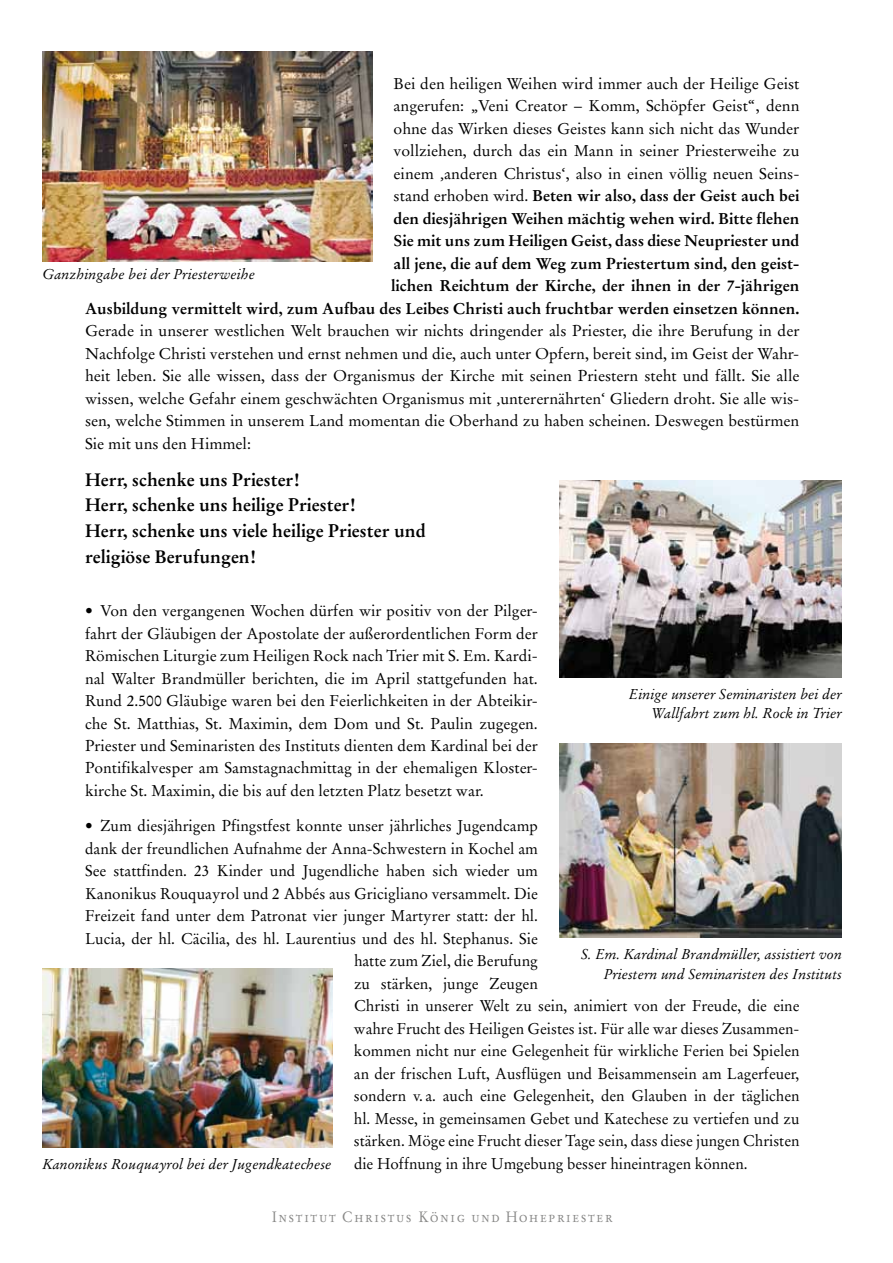
<style>
.page{position:relative;width:893px;height:1263px;background:#fff}
.page>*{position:absolute;margin:0;border:0;box-sizing:border-box;transform-origin:0 0}
.t1{font:700 18px/25.5px "Stempel Garamond";color:#000}
.t2{font:15.6px/22.5px "Stempel Garamond";color:#000;text-align:justify}
.t3{font:700 15.6px/22.5px "Stempel Garamond";color:#000;text-align:right}
.t4{font:15px "Stempel Garamond Roman SC";letter-spacing:.13em;color:#878786;scale:.9 1}
.t5{font:italic 14.25px/19.5px "Stempel Garamond";color:#000;text-align:right}
.s1{font-weight:400}
</style>
<div class="page">
<img style="left:43px;top:968px;width:290px;height:180px">
<img style="left:559px;top:744px;width:283px;height:194px">
<img style="left:559px;top:480px;width:283px;height:198px">
<img style="left:43px;top:51px;width:329px;height:210px">
<p class="t3" style="left:85px;top:72px;width:716px"><span class="s1">Bei den heiligen Weihen wird immer auch der Heilige Geist<br>angerufen: „Veni Creator – Komm, Schöpfer Geist“, denn<br>ohne das Wirken dieses Geistes kann sich nicht das Wunder<br>vollziehen, durch das ein Mann in seiner Priesterweihe zu<br>einem ‚anderen Christus‘, also in einen völlig neuen Seins-<br>stand erhoben wird.</span> Beten wir also, dass der Geist auch bei<br>den diesjährigen Weihen mächtig wehen wird. Bitte flehen<br>Sie mit uns zum Heiligen Geist, dass diese Neupriester und<br>all jene, die auf dem Weg zum Priestertum sind, den geist-<br>lichen Reichtum der Kirche, der ihnen in der 7-jährigen<br>Ausbildung vermittelt wird, zum Aufbau des Leibes Christi auch fruchtbar werden einsetzen können.</p>
<p class="t2" style="left:85px;top:320px;width:716px">Gerade in unserer westlichen Welt brauchen wir nichts dringender als Priester, die ihre Berufung in der Nachfolge Christi verstehen und ernst nehmen und die, auch unter Opfern, bereit sind, im Geist der Wahr&shy;heit leben. Sie alle wissen, dass der Organismus der Kirche mit seinen Priestern steht und fällt. Sie alle wissen, welche Gefahr einem geschwächten Organismus mit ‚unterernährten‘ Gliedern droht. Sie alle wis&shy;sen, welche Stimmen in unserem Land momentan die Oberhand zu haben scheinen. Deswegen bestürmen Sie mit uns den Himmel:</p>
<p class="t1" style="left:85px;top:467px;width:342px">Herr, schenke uns Priester!<br>Herr, schenke uns heilige Priester!<br>Herr, schenke uns viele heilige Priester und religiöse Berufungen!</p>
<p class="t2" style="left:85px;top:599px;width:454px">• Von den vergangenen Wochen dürfen wir positiv von der Pilger&shy;fahrt der Gläubigen der Apostolate der außerordentlichen Form der Römischen Liturgie zum Heiligen Rock nach Trier mit S. Em. Kardi&shy;nal Walter Brandmüller berichten, die im April stattgefunden hat.<br>Rund 2.500 Gläubige waren bei den Feierlichkeiten in der Abteikir&shy;che St. Matthias, St. Maximin, dem Dom und St. Paulin zugegen.<br>Priester und Seminaristen des Instituts dienten dem Kardinal bei der Pontifikalvesper am Samstagnachmittag in der ehemaligen Kloster&shy;kirche St. Maximin, die bis auf den letzten Platz besetzt war.</p>
<p class="t2" style="left:85px;top:815px;width:454px">• Zum diesjährigen Pfingstfest konnte unser jährliches Jugendcamp</p>
<p class="t2" style="left:85px;top:837px;width:454px">dank der freundlichen Aufnahme der Anna-Schwestern in Kochel am</p>
<p class="t2" style="left:85px;top:860px;width:454px">See stattfinden. 23 Kinder und Jugendliche haben sich wieder um</p>
<p class="t2" style="left:85px;top:882px;width:454px">Kanonikus Rouquayrol und 2 Abbés aus Gricigliano versammelt. Die</p>
<p class="t2" style="left:85px;top:905px;width:454px">Freizeit fand unter dem Patronat vier junger Martyrer statt: der hl.</p>
<p class="t2" style="left:85px;top:927px;width:454px">Lucia, der hl. Cäcilia, des hl. Laurentius und des hl. Stephanus. Sie</p>
<p class="t2" style="left:354px;top:950px;width:185px">hatte zum Ziel, die Berufung</p>
<p class="t2" style="left:354px;top:972px;width:185px">zu stärken, junge Zeugen</p>
<p class="t2" style="left:354px;top:995px;width:447px">Christi in unserer Welt zu sein, animiert von der Freude, die eine</p>
<p class="t2" style="left:354px;top:1017px;width:447px">wahre Frucht des Heiligen Geistes ist. Für alle war dieses Zusammen-</p>
<p class="t2" style="left:354px;top:1040px;width:447px">kommen nicht nur eine Gelegenheit für wirkliche Ferien bei Spielen</p>
<p class="t2" style="left:354px;top:1062px;width:447px">an der frischen Luft, Ausflügen und Beisammensein am Lagerfeuer,</p>
<p class="t2" style="left:354px;top:1085px;width:447px">sondern v. a. auch eine Gelegenheit, den Glauben in der täglichen</p>
<p class="t2" style="left:354px;top:1107px;width:447px">hl. Messe, in gemeinsamen Gebet und Katechese zu vertiefen und zu</p>
<p class="t2" style="left:354px;top:1130px;width:447px">stärken. Möge eine Frucht dieser Tage sein, dass diese jungen Christen</p>
<p class="t2" style="left:354px;top:1152px;width:395px">die Hoffnung in ihre Umgebung besser hineintragen können.</p>
<p class="t4" style="left:272px;top:1208px;width:380px">Institut Christus König und Hohepriester</p>
<p class="t5" style="left:43px;top:265px;width:214px">Ganzhingabe bei der Priesterweihe</p>
<p class="t5" style="left:629px;top:684px;width:214px">Einige unserer Seminaristen bei der<br>Wallfahrt zum hl. Rock in Trier</p>
<p class="t5" style="left:581px;top:945px;width:262px">S. Em. Kardinal Brandmüller, assistiert von<br>Priestern und Seminaristen des Instituts</p>
<p class="t5" style="left:43px;top:1154px;width:291px">Kanonikus Rouquayrol bei der Jugendkatechese</p>
</div>
